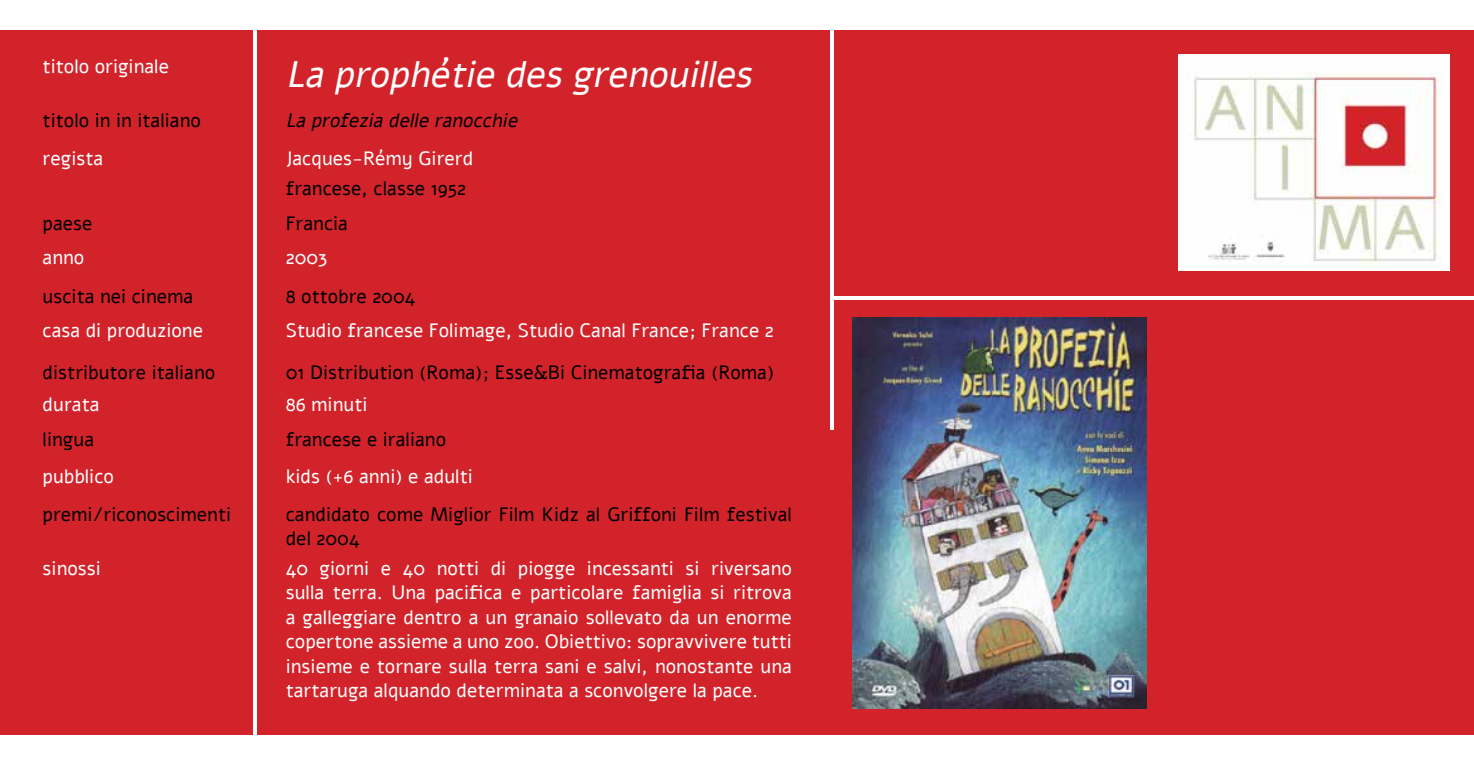
<style>
.page{position:relative;width:1474px;height:769px;background:#fff}
.page>*{position:absolute;margin:0;border:0;box-sizing:border-box;transform-origin:0 0}
.t1{font:italic 36.75px "Alef";color:#fff}
.t2{font:19.25px/24.5px "Alef";color:#fff;text-align:justify}
.t3{font:19.25px/34.8px "Alef";color:#000}
.t4{font:italic 19.25px "Alef";color:#000}
</style>
<div class="page">
<div style="left:0;top:30px;width:1473px;height:704px;background:#d2232a"></div>
<hr style="left:253px;top:31px;width:3px;height:704px;background:#fff">
<hr style="left:833px;top:297px;width:640px;height:3px;background:#fff">
<hr style="left:830px;top:29px;width:3px;height:401px;background:#fff">
<img style="left:852px;top:317px;width:294px;height:392px">
<img style="left:1178px;top:55px;width:271px;height:215px">
<p class="t2" style="left:43px;top:54px;width:128px">titolo originale</p>
<h1 class="t1" style="left:286px;top:50px;width:477px">La prophétie desgrenouilles</h1>
<p class="t3" style="left:43px;top:103px;width:160px">titolo in in italiano</p>
<p class="t4" style="left:286px;top:108px;width:238px">La profezia delle ranocchie</p>
<p class="t2" style="left:43px;top:147px;width:62px">regista</p>
<p class="t2" style="left:286px;top:147px;width:189px">Jacques-Rémy Girerd</p>
<p class="t3" style="left:286px;top:171px;width:182px">francese, classe 1952<br>Francia</p>
<p class="t2" style="left:286px;top:246px;width:43px">2003</p>
<p class="t3" style="left:43px;top:279px;width:152px">uscita nei cinema</p>
<p class="t3" style="left:286px;top:279px;width:131px">8 ottobre 2004</p>
<p class="t2" style="left:43px;top:319px;width:162px">casa di produzione</p>
<p class="t2" style="left:286px;top:319px;width:489px">Studio francese Folimage, Studio Canal France; France 2</p>
<p class="t3" style="left:43px;top:355px;width:174px">distributore italiano</p>
<p class="t3" style="left:286px;top:355px;width:490px">01 Distribution (Roma); Esse&amp;Bi Cinematografia (Roma)</p>
<p class="t2" style="left:43px;top:392px;width:58px">durata</p>
<p class="t2" style="left:286px;top:392px;width:83px">86 minuti</p>
<p class="t3" style="left:43px;top:422px;width:53px">lingua</p>
<p class="t3" style="left:286px;top:422px;width:162px">francese e iraliano</p>
<p class="t2" style="left:43px;top:464px;width:73px">pubblico</p>
<p class="t2" style="left:286px;top:464px;width:189px">kids (+6 anni) e adulti</p>
<p class="t3" style="left:43px;top:497px;width:190px">premi/riconoscimenti</p>
<p class="t3" style="left:286px;top:502px;width:507px;line-height:24.5px">candidato come Miglior Film Kidz al Griffoni Film festival del 2004</p>
<p class="t2" style="left:43px;top:556px;width:60px">sinossi</p>
<p class="t2" style="left:286px;top:556px;width:507px">40 giorni e 40 notti di piogge incessanti si riversano sulla terra. Una pacifica e particolare famiglia si ritrova a galleggiare dentro a un granaio sollevato da un enorme copertone assieme a uno zoo. Obiettivo: sopravvivere tutti insieme e tornare sulla terra sani e salvi, nonostante una tartaruga alquando determinata a sconvolgere la pace.</p>
</div>
